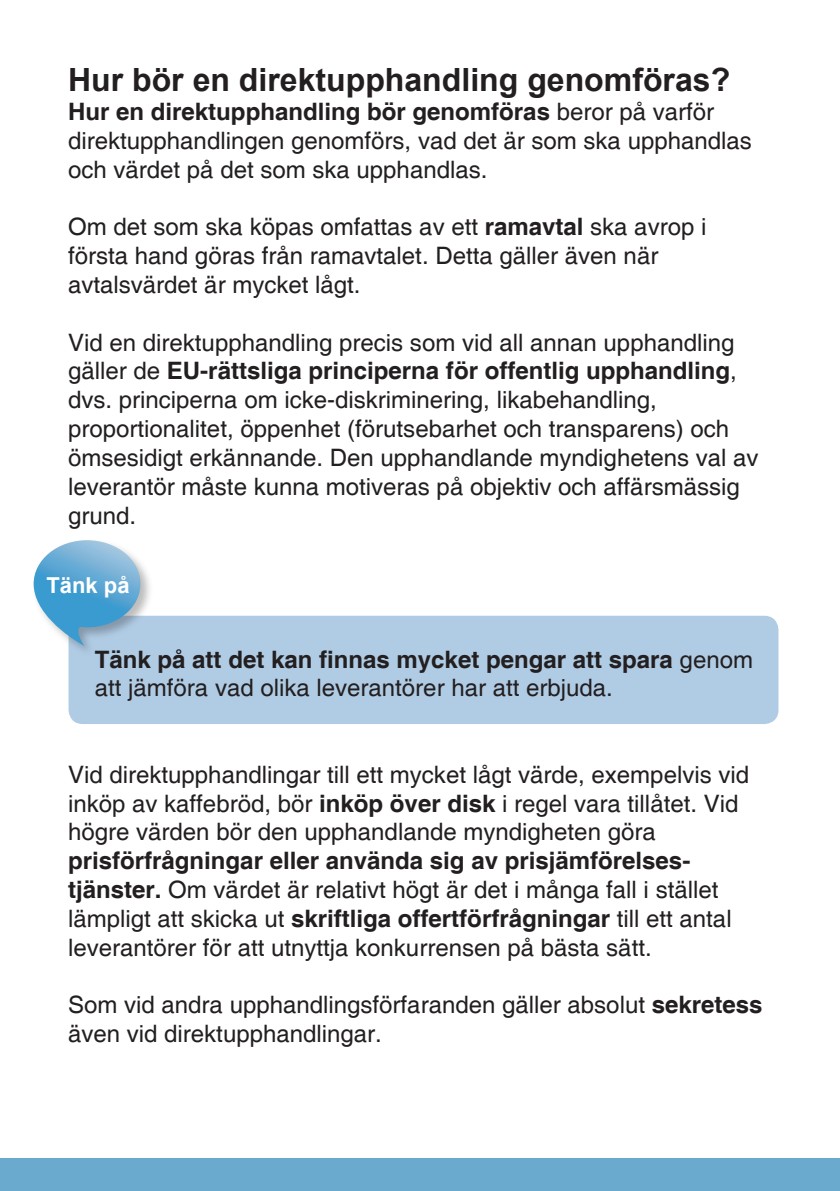
<style>
.page{position:relative;width:840px;height:1191px;background:#fff}
.page>*{position:absolute;margin:0;border:0;box-sizing:border-box;transform-origin:0 0}
.t1{font:700 32px "Arial";color:#231f20}
.t2{font:24px/28.8px "Helvetica";color:#231f20}
.t3{font:700 24px "Helvetica";color:#231f20}
.t4{font:700 22px "Arial";color:#fff}
.s1{font-weight:700}
.s2{font-weight:400}
</style>
<div class="page">
<div style="left:68px;top:616px;width:710px;height:108px;background:#b0cce5;border-radius:14px"></div>
<div style="left:0;top:1158px;width:839px;height:33px;background:#6aaace"></div>
<div style="left:30px;top:537px;width:124px;height:122px;background:#231f20;opacity:.3"></div>
<svg style="left:34px;top:540px;width:106px;height:106px"></svg>
<p class="t1" style="left:68px;top:59px;width:663px">Hur bör en direktupphandling genomföras?</p>
<p class="t2" style="left:68px;top:98px;width:685px"><span class="s1">Hur en direktupphandling bör genomföras</span> beror på varför direktupphandlingen genomförs, vad det är som ska upphandlas och värdet på det som ska upphandlas.</p>
<p class="t2" style="left:68px;top:213px;width:639px">Om det som ska köpas omfattas av ett <span class="s1">ramavtal</span> ska avrop i första hand göras från ramavtalet. Detta gäller även när</p>
<p class="t2" style="left:68px;top:271px;width:294px">avtalsvärdet är mycket lågt.</p>
<p class="t2" style="left:68px;top:329px;width:670px;text-align:justify">Vid en direktupphandling precis som vid all annan upphandling gäller de <span class="s1">EU-rättsliga principerna för offentlig upphandling</span>, dvs. principerna om icke-diskriminering, likabehandling,</p>
<p class="t2" style="left:68px;top:415px;width:691px">proportionalitet, öppenhet (förutsebarhet och transparens) och ömsesidigt erkännande. Den upphandlande myndighetens val av leverantör måste kunna motiveras på objektiv och affärsmässig grund.</p>
<p class="t4" style="left:46px;top:571px;width:85px">Tänk på</p>
<p class="t3" style="left:95px;top:644px;width:659px">Tänk på att det kan finnas mycket pengar att spara <span class="s2">genom</span></p>
<p class="t2" style="left:95px;top:674px;width:519px">att jämföra vad olika leverantörer har att erbjuda.</p>
<p class="t2" style="left:68px;top:761px;width:682px">Vid direktupphandlingar till ett mycket lågt värde, exempelvis vid inköp av kaffebröd, bör <span class="s1">inköp över disk</span> i regel vara tillåtet. Vid högre värden bör den upphandlande myndigheten göra</p>
<p class="t3" style="left:68px;top:846px;width:623px">prisförfrågningar eller använda sig av prisjämförelses-</p>
<p class="t2" style="left:68px;top:876px;width:664px"><span class="s1">tjänster.</span> Om värdet är relativt högt är det i många fall i stället lämpligt att skicka ut <span class="s1">skriftliga offertförfrågningar</span> till ett antal leverantörer för att utnyttja konkurrensen på bästa sätt.</p>
<p class="t2" style="left:68px;top:991px;width:695px">Som vid andra upphandlingsförfaranden gäller absolut <span class="s1">sekretess </span>även vid direktupphandlingar.</p>
</div>
